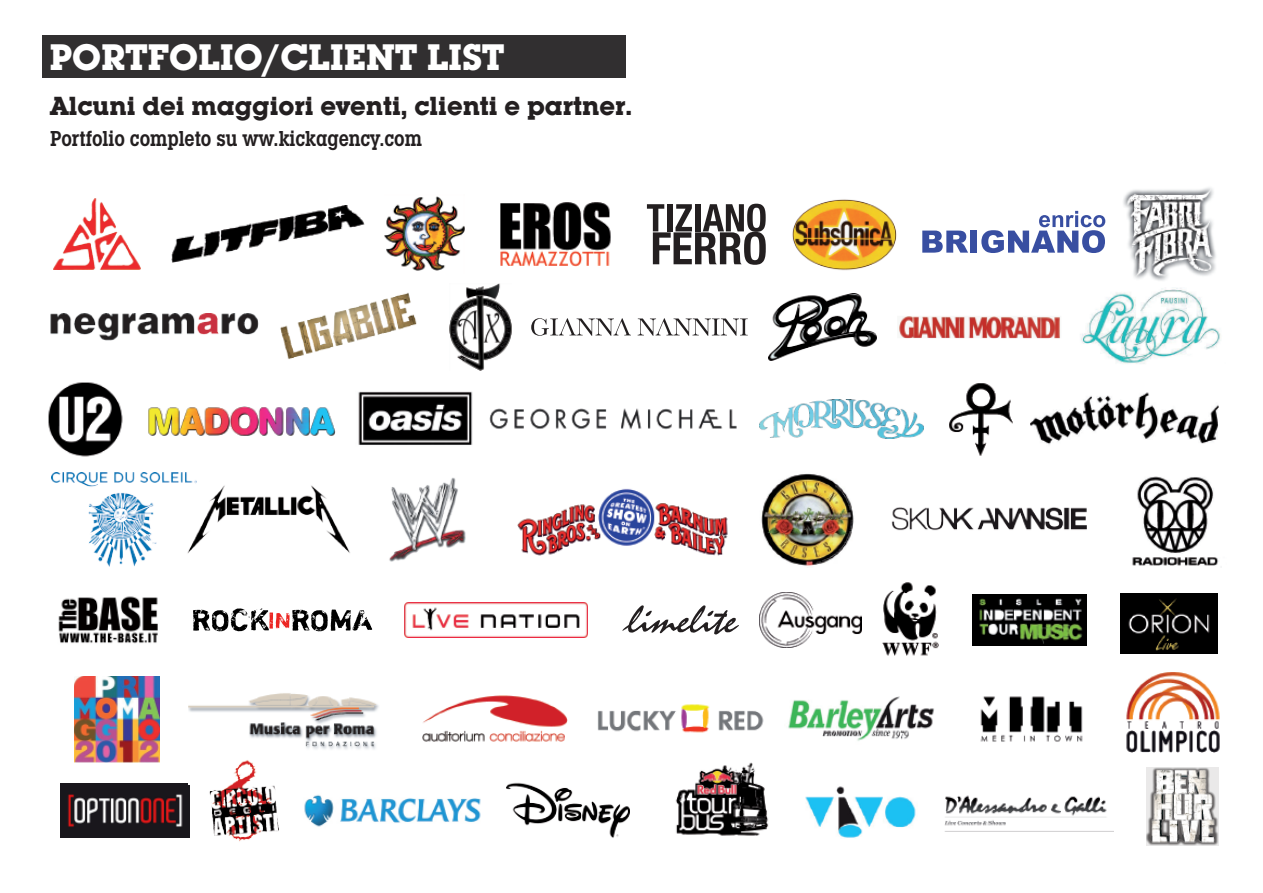
<style>
.page{position:relative;width:1263px;height:893px;background:#fff}
.page>*{position:absolute;margin:0;border:0;box-sizing:border-box;transform-origin:0 0}
.t1{font:700 36px "Lubalin Graph Std";color:#fff}
.t2{font:700 25.5px "Lubalin Graph Std";color:#231f20}
.t3{font:600 condensed 21px "Lubalin Graph Std";color:#231f20}
</style>
<div class="page">
<img style="left:358px;top:370px;width:122px;height:75px">
<div style="left:42px;top:35px;width:584px;height:42px;background:#312f30"></div>
<img style="left:805px;top:786px;width:111px;height:52px">
<img style="left:405px;top:603px;width:182px;height:34px">
<svg style="left:193px;top:608px;width:179px;height:23px"></svg>
<img style="left:58px;top:596px;width:100px;height:48px">
<img style="left:972px;top:595px;width:115px;height:50px">
<svg style="left:1146px;top:767px;width:72px;height:79px"></svg>
<img style="left:1150px;top:770px;width:64px;height:76px">
<img style="left:675px;top:762px;width:94px;height:74px">
<img style="left:882px;top:582px;width:57px;height:74px">
<img style="left:304px;top:794px;width:177px;height:33px">
<svg style="left:622px;top:605px;width:117px;height:29px"></svg>
<img style="left:597px;top:704px;width:167px;height:29px">
<img style="left:507px;top:782px;width:123px;height:56px">
<img style="left:61px;top:784px;width:128px;height:53px">
<img style="left:788px;top:696px;width:146px;height:45px">
<img style="left:75px;top:677px;width:84px;height:85px">
<img style="left:980px;top:696px;width:103px;height:46px">
<img style="left:759px;top:592px;width:103px;height:56px">
<img style="left:1126px;top:672px;width:94px;height:80px">
<img style="left:188px;top:693px;width:191px;height:92px">
<img style="left:422px;top:695px;width:146px;height:47px">
<img style="left:944px;top:795px;width:163px;height:31px">
<img style="left:1121px;top:593px;width:96px;height:60px">
<img style="left:199px;top:757px;width:92px;height:85px">
<svg style="left:647px;top:204px;width:119px;height:61px"></svg>
<img style="left:385px;top:196px;width:79px;height:75px">
<img style="left:171px;top:206px;width:194px;height:57px">
<img style="left:792px;top:199px;width:105px;height:72px">
<img style="left:500px;top:202px;width:111px;height:65px">
<img style="left:53px;top:199px;width:88px;height:71px">
<img style="left:1080px;top:288px;width:141px;height:76px">
<img style="left:280px;top:292px;width:157px;height:87px">
<img style="left:50px;top:314px;width:209px;height:26px">
<img style="left:1123px;top:187px;width:93px;height:94px">
<svg style="left:531px;top:318px;width:100px;height:18px"></svg>
<svg style="left:638px;top:318px;width:110px;height:18px"></svg>
<img style="left:52px;top:473px;width:135px;height:93px">
<img style="left:449px;top:283px;width:62px;height:87px">
<img style="left:48px;top:382px;width:75px;height:75px">
<img style="left:148px;top:406px;width:188px;height:30px">
<img style="left:180px;top:478px;width:170px;height:83px">
<img style="left:1132px;top:476px;width:87px;height:90px">
<img style="left:389px;top:477px;width:77px;height:85px">
<img style="left:891px;top:507px;width:196px;height:24px">
<img style="left:489px;top:408px;width:248px;height:22px">
<img style="left:517px;top:488px;width:211px;height:68px">
<img style="left:949px;top:383px;width:64px;height:73px">
<img style="left:761px;top:473px;width:93px;height:93px">
<svg style="left:922px;top:231px;width:46px;height:22px"></svg>
<div style="left:970px;top:231px;width:7px;height:22px;background:#384ea1"></div>
<svg style="left:981px;top:211px;width:124px;height:42px"></svg>
<img style="left:899px;top:316px;width:161px;height:22px">
<img style="left:760px;top:400px;width:163px;height:39px">
<img style="left:1031px;top:392px;width:187px;height:53px">
<img style="left:768px;top:293px;width:109px;height:68px">
<h1 class="t1" style="left:49px;top:33px;width:456px">PORTFOLIO/CLIENT LIST</h1>
<p class="t2" style="left:50px;top:89px;width:583px">Alcuni dei maggiori eventi, clienti e partner.</p>
<p class="t3" style="left:50px;top:126px;width:373px">Portfolio completo su ww.kickagency.com</p>
</div>
